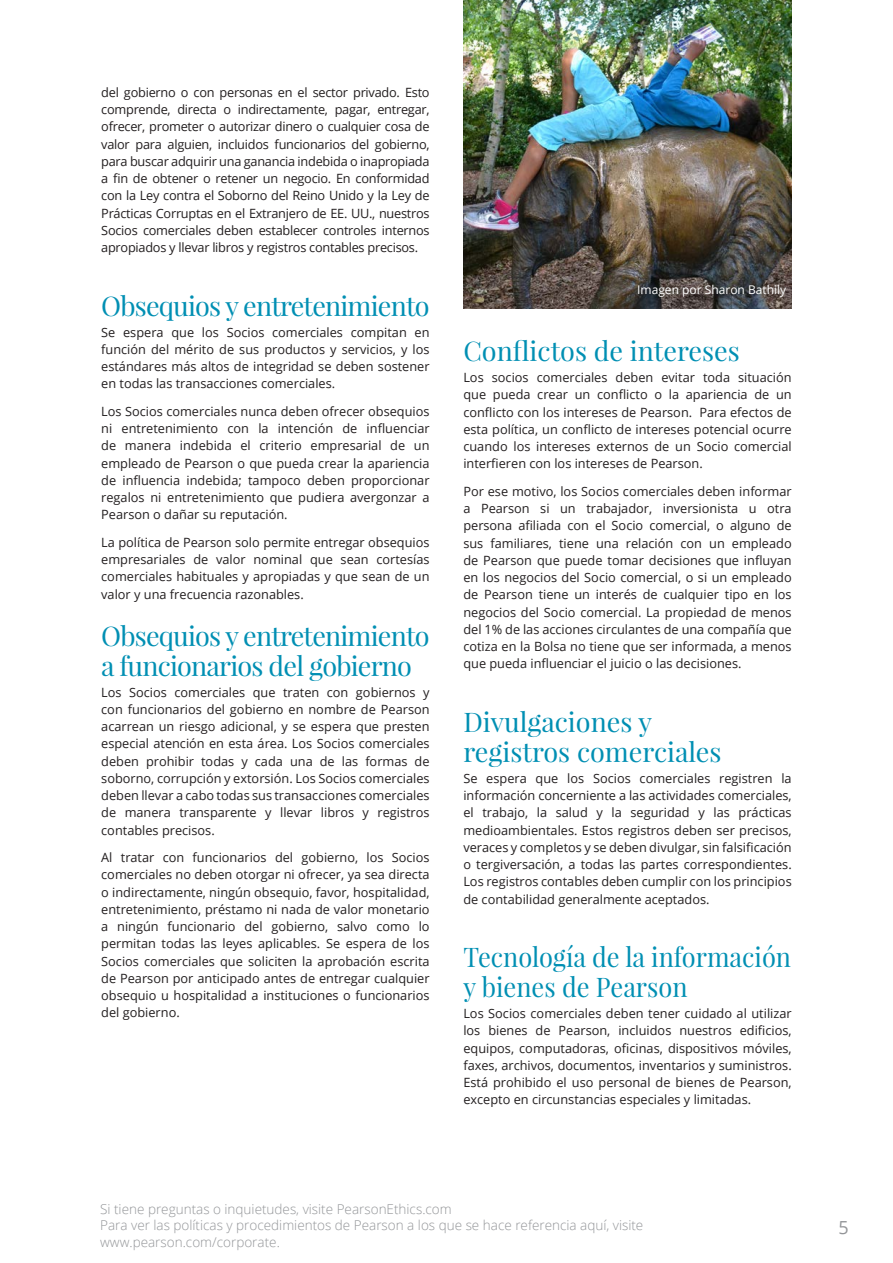
<style>
.page{position:relative;width:893px;height:1263px;background:#fff}
.page>*{position:absolute;margin:0;border:0;box-sizing:border-box;transform-origin:0 0}
.NewPearson_Heading1{font:27px/30px "Playfair Display";letter-spacing:-.03em;color:#008fb3}
.NewPearson_Heading1-2{font:27px/30px "Playfair Display";letter-spacing:-.01em;color:#008fb3}
.NewPearson_Heading1-3{font:27px/30px "Playfair Display";letter-spacing:-.01em;color:#008fb3;scale:.94 1}
.t1{font:18px "Open Sans";color:#939598}
.t2{font:300 13.5px/16.2px "Open Sans";color:#939598}
.NewPearson_Text{font:12.75px/17.2px "Open Sans";color:#231f20;text-align:justify}
.Photo_Credit_White{font:12px "Open Sans";color:#fff}
</style>
<div class="page">
<img style="left:463px;top:0;width:329px;height:309px">
<p class="NewPearson_Text" style="left:101px;top:83px;width:330px">del gobierno o con personas en el sector privado. Esto comprende, directa o indirectamente, pagar, entregar, ofrecer, prometer o autorizar dinero o cualquier cosa de valor para alguien, incluidos funcionarios del gobierno, para buscar adquirir una ganancia indebida o inapropiada a fin de obtener o retener un negocio. En conformidad con la Ley contra el Soborno del Reino Unido y la Ley de Prácticas Corruptas en el Extranjero de EE. UU., nuestros Socios comerciales deben establecer controles internos apropiados y llevar libros y registros contables precisos.</p>
<h2 class="NewPearson_Heading1" style="left:101px;top:291px;width:330px">Obsequios y entretenimiento</h2>
<p class="NewPearson_Text" style="left:101px;top:323px;width:330px">Se espera que los Socios comerciales compitan en función del mérito de sus productos y servicios, y los estándares más altos de integridad se deben sostener en todas las transacciones comerciales.</p>
<p class="NewPearson_Text" style="left:101px;top:402px;width:330px">Los Socios comerciales nunca deben ofrecer obsequios ni entretenimiento con la intención de influenciar de manera indebida el criterio empresarial de un empleado de Pearson o que pueda crear la apariencia de influencia indebida; tampoco deben proporcionar regalos ni entretenimiento que pudiera avergonzar a Pearson o dañar su reputación.</p>
<p class="NewPearson_Text" style="left:101px;top:533px;width:330px">La política de Pearson solo permite entregar obsequios empresariales de valor nominal que sean cortesías comerciales habituales y apropiadas y que sean de un valor y una frecuencia razonables.</p>
<h2 class="NewPearson_Heading1" style="left:101px;top:621px;width:330px">Obsequios y entretenimiento a funcionarios del gobierno</h2>
<p class="NewPearson_Text" style="left:101px;top:683px;width:330px">Los Socios comerciales que traten con gobiernos y con funcionarios del gobierno en nombre de Pearson acarrean un riesgo adicional, y se espera que presten especial atención en esta área. Los Socios comerciales deben prohibir todas y cada una de las formas de soborno, corrupción y extorsión. Los Socios comerciales deben llevar a cabo todas sus transacciones comerciales de manera transparente y llevar libros y registros contables precisos.</p>
<p class="NewPearson_Text" style="left:101px;top:848px;width:330px">Al tratar con funcionarios del gobierno, los Socios comerciales no deben otorgar ni ofrecer, ya sea directa o indirectamente, ningún obsequio, favor, hospitalidad, entretenimiento, préstamo ni nada de valor monetario a ningún funcionario del gobierno, salvo como lo permitan todas las leyes aplicables. Se espera de los Socios comerciales que soliciten la aprobación escrita de Pearson por anticipado antes de entregar cualquier obsequio u hospitalidad a instituciones o funcionarios del gobierno.</p>
<p class="Photo_Credit_White" style="left:637px;top:282px;width:151px">Imagen por Sharon Bathily</p>
<h2 class="NewPearson_Heading1-2" style="left:463px;top:336px;width:278px">Conflictos de intereses</h2>
<p class="NewPearson_Text" style="left:463px;top:368px;width:330px">Los socios comerciales deben evitar toda situación que pueda crear un conflicto o la apariencia de un conflicto con los intereses de Pearson. Para efectos de esta política, un conflicto de intereses potencial ocurre cuando los intereses externos de un Socio comercial interfieren con los intereses de Pearson.</p>
<p class="NewPearson_Text" style="left:463px;top:482px;width:330px">Por ese motivo, los Socios comerciales deben informar a Pearson si un trabajador, inversionista u otra persona afiliada con el Socio comercial, o alguno de sus familiares, tiene una relación con un empleado de Pearson que puede tomar decisiones que influyan en los negocios del Socio comercial, o si un empleado de Pearson tiene un interés de cualquier tipo en los negocios del Socio comercial. La propiedad de menos del 1% de las acciones circulantes de una compañía que cotiza en la Bolsa no tiene que ser informada, a menos que pueda influenciar el juicio o las decisiones.</p>
<h2 class="NewPearson_Heading1-2" style="left:463px;top:707px;width:260px">Divulgaciones y registros comerciales</h2>
<p class="NewPearson_Text" style="left:463px;top:769px;width:330px">Se espera que los Socios comerciales registren la información concerniente a las actividades comerciales, el trabajo, la salud y la seguridad y las prácticas medioambientales. Estos registros deben ser precisos, veraces y completos y se deben divulgar, sin falsificación o tergiversación, a todas las partes correspondientes.<br>Los registros contables deben cumplir con los principios de contabilidad generalmente aceptados.</p>
<h2 class="NewPearson_Heading1-3" style="left:463px;top:942px;width:350px">Tecnología de la información y bienes de Pearson</h2>
<p class="NewPearson_Text" style="left:463px;top:1005px;width:330px">Los Socios comerciales deben tener cuidado al utilizar los bienes de Pearson, incluidos nuestros edificios, equipos, computadoras, oficinas, dispositivos móviles, faxes, archivos, documentos, inventarios y suministros.<br>Está prohibido el uso personal de bienes de Pearson, excepto en circunstancias especiales y limitadas.</p>
<p class="t2" style="left:100px;top:1201px;width:545px">Si tiene preguntas o inquietudes, visite PearsonEthics.com<br>Para ver las políticas y procedimientos de Pearson a los que se hace referencia aquí, visite www.pearson.com/corporate.</p>
<h2 class="t1" style="left:838px;top:1215px;width:12px">5</h2>
</div>
